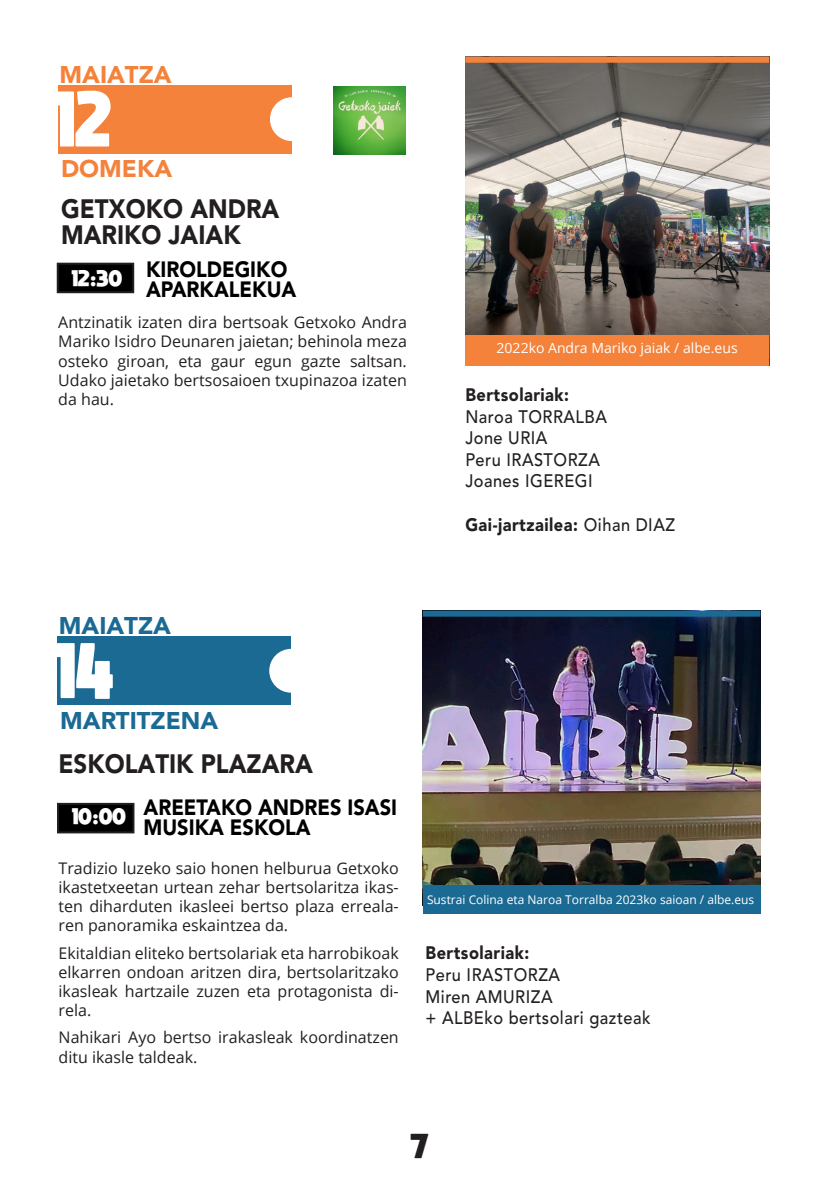
<style>
.page{position:relative;width:840px;height:1191px;background:#fff}
.page>*{position:absolute;margin:0;border:0;box-sizing:border-box;transform-origin:0 0}
.ZENBAKI{font:800 55px "moon get";color:#fff;scale:.91 1}
.IZENBURUA{font:900 26.4px/26px "Avenir";color:#231f20;scale:.91 1}
.HILABETEA{font:900 24px "Avenir";color:#1b6a93}
.HILABETEA-2{font:900 24px "Avenir";color:#f4823b}
.t1{font:800 24px "moon get";color:#231f20}
.LEKUA{font:900 22px "Avenir";color:#000;scale:.91 1}
.t2{font:500 18px "Avenir";letter-spacing:.03em;color:#231f20;scale:.91 1}
.t3{font:900 18px "Avenir";letter-spacing:.03em;color:#231f20;scale:.91 1}
.t4{font:16px/19.2px "Open Sans";color:#231f20;text-align:justify}
.ORDUA{font:800 16px "moon get";color:#fff}
.t5{font:14px "Open Sans";color:#fff}
.t6{font:12px "Open Sans";color:#fff}
.s1{font-weight:500}
</style>
<div class="page">
<img style="left:465px;top:63px;width:303px;height:272px">
<div style="left:58px;top:264px;width:75px;height:28px;background:#000"></div>
<div style="left:57px;top:263px;width:77px;height:30px;border:2px solid #231f20"></div>
<div style="left:58px;top:85px;width:234px;height:68px;background:#f4823b"></div>
<div style="left:270px;top:97px;width:43px;height:44px;background:#fff;border-radius:50%"></div>
<div style="left:465px;top:57px;width:303px;height:6px;background:#f4823b"></div>
<div style="left:465px;top:335px;width:303px;height:31px;background:#f4823b"></div>
<img style="left:333px;top:86px;width:72px;height:68px">
<div style="left:58px;top:804px;width:75px;height:28px;background:#000"></div>
<div style="left:57px;top:803px;width:77px;height:30px;border:2px solid #231f20"></div>
<div style="left:57px;top:636px;width:234px;height:68px;background:#1b6a93"></div>
<div style="left:269px;top:649px;width:43px;height:43px;background:#fff;border-radius:50%"></div>
<img style="left:422px;top:616px;width:338px;height:269px">
<div style="left:422px;top:610px;width:338px;height:6px;background:#1b6a93"></div>
<div style="left:422px;top:885px;width:338px;height:29px;background:#1b6a93"></div>
<p class="HILABETEA-2" style="left:60px;top:57px;width:114px">MAIATZA</p>
<p class="ZENBAKI" style="left:55px;top:84px;width:64px">12</p>
<p class="HILABETEA-2" style="left:61px;top:151px;width:113px">DOMEKA</p>
<p class="IZENBURUA" style="left:61px;top:197px;width:241px">GETXOKO ANDRA<br>MARIKO JAIAK</p>
<p class="ORDUA" style="left:72px;top:268px;width:52px">12:30</p>
<p class="LEKUA" style="left:146px;top:253px;width:156px">KIROLDEGIKO</p>
<p class="LEKUA" style="left:146px;top:273px;width:166px">APARKALEKUA</p>
<p class="t4" style="left:58px;top:312px;width:350px">Antzinatik izaten dira bertsoak Getxoko Andra Mariko Isidro Deunaren jaietan; behinola meza osteko giroan, eta gaur egun gazte saltsan.<br>Udako jaietako bertsosaioen txupinazoa izaten da hau.</p>
<p class="t5" style="left:496px;top:338px;width:242px">2022ko Andra Mariko jaiak / albe.eus</p>
<p class="t3" style="left:465px;top:381px;width:115px">Bertsolariak:</p>
<p class="t2" style="left:465px;top:403px;width:157px">Naroa TORRALBA</p>
<p class="t2" style="left:465px;top:424px;width:92px">Jone URIA</p>
<p class="t2" style="left:465px;top:446px;width:149px">Peru IRASTORZA</p>
<p class="t2" style="left:465px;top:468px;width:141px">Joanes IGEREGI</p>
<p class="t3" style="left:465px;top:511px;width:232px">Gai-jartzailea: <span class="s1">Oihan DIAZ</span></p>
<p class="HILABETEA" style="left:59px;top:608px;width:114px">MAIATZA</p>
<p class="ZENBAKI" style="left:56px;top:636px;width:65px">14</p>
<p class="HILABETEA" style="left:60px;top:703px;width:159px">MARTITZENA</p>
<p class="IZENBURUA" style="left:58px;top:752px;width:281px">ESKOLATIK PLAZARA</p>
<p class="ORDUA" style="left:72px;top:806px;width:56px">10:00</p>
<p class="LEKUA" style="left:143px;top:790px;width:280px">AREETAKO ANDRES ISASI</p>
<p class="LEKUA" style="left:143px;top:810px;width:185px">MUSIKA ESKOLA</p>
<p class="t4" style="left:59px;top:858px;width:341px">Tradizio luzeko saio honen helburua Getxoko ikastetxeetan urtean zehar bertsolaritza ikas&shy;ten diharduten ikasleei bertso plaza erreala&shy;ren panoramika eskaintzea da.</p>
<p class="t4" style="left:59px;top:942px;width:341px">Ekitaldian eliteko bertsolariak eta harrobikoak elkarren ondoan aritzen dira, bertsolaritzako ikasleak hartzaile zuzen eta protagonista di&shy;rela.</p>
<p class="t4" style="left:59px;top:1027px;width:341px">Nahikari Ayo bertso irakasleak koordinatzen ditu ikasle taldeak.</p>
<p class="t6" style="left:427px;top:891px;width:328px">Sustrai Colina eta Naroa Torralba 2023ko saioan / albe.eus</p>
<p class="t3" style="left:425px;top:940px;width:115px">Bertsolariak:</p>
<p class="t2" style="left:425px;top:961px;width:149px">Peru IRASTORZA</p>
<p class="t2" style="left:425px;top:983px;width:141px">Miren AMURIZA</p>
<p class="t2" style="left:425px;top:1004px;width:249px">+ ALBEko bertsolari gazteak</p>
<h3 class="t1" style="left:410px;top:1131px;width:20px">7</h3>
</div>
